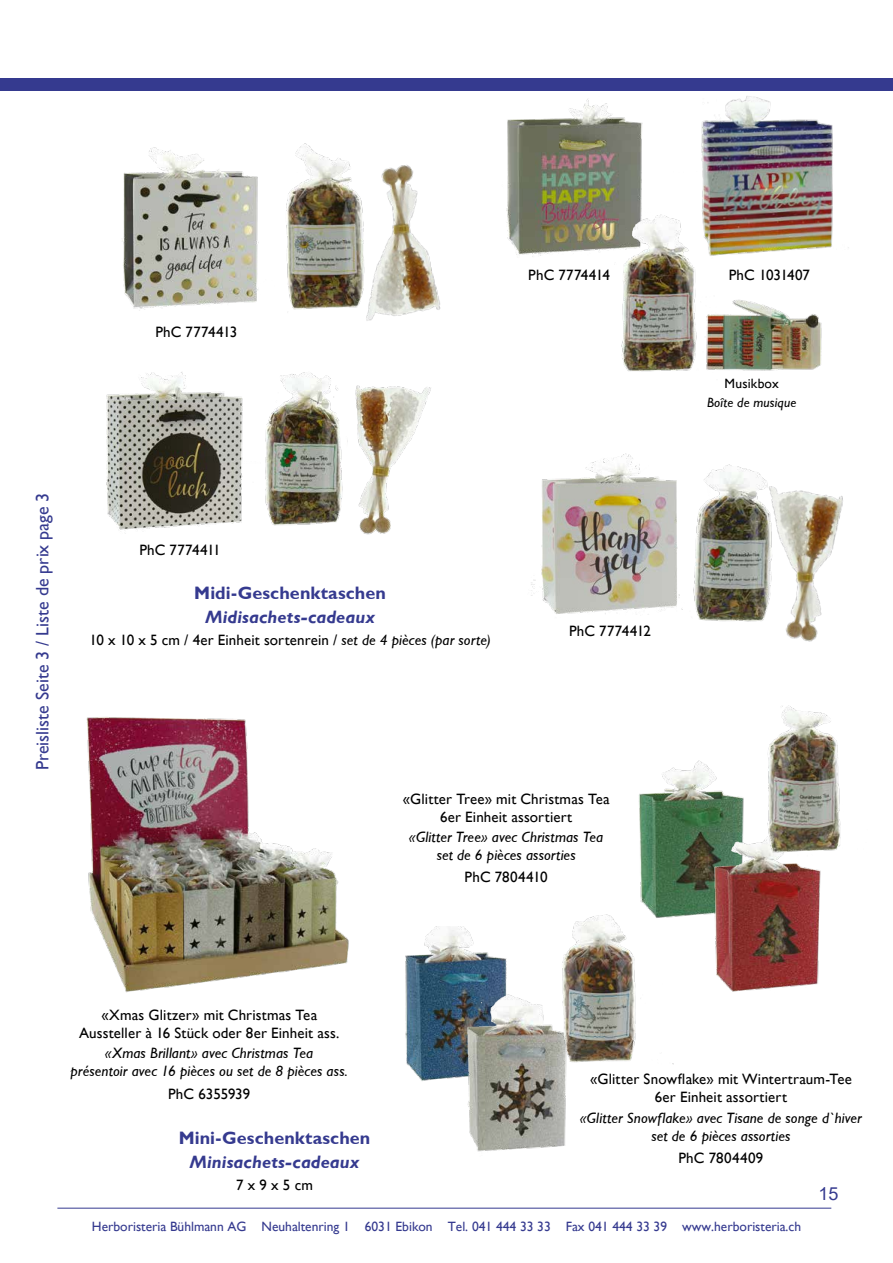
<style>
.page{position:relative;width:893px;height:1263px;background:#fff}
.page>*{position:absolute;margin:0;border:0;box-sizing:border-box;transform-origin:0 0}
.t1{font:700 18px "Gill Sans";letter-spacing:.005em;color:#353a8f}
.t2{font:italic 700 18px "Gill Sans";color:#353a8f}
.t3{font:18px "Gill Sans";color:#353a8f}
.t4{font:18px "Arial";color:#353a8f}
.t5{font:15px/18px "Gill Sans";letter-spacing:.01em;color:#000;text-align:center}
.t6{font:italic 15px/18px "Gill Sans";letter-spacing:.01em;color:#000;text-align:center}
.t7{font:13.5px "Gill Sans";color:#353a8f}
.t8{font:italic 13.5px "Gill Sans";letter-spacing:.01em;color:#000}
.t9{font:13.5px "Gill Sans";letter-spacing:.015em;color:#000}
.s1{font-style:italic}
</style>
<div class="page">
<div style="left:0;top:78px;width:893px;height:13px;background:#353a8f"></div>
<hr style="left:57px;top:1208px;width:774px;height:1px;background:#353a8f">
<img style="left:122px;top:147px;width:137px;height:164px">
<img style="left:347px;top:385px;width:84px;height:150px">
<img style="left:106px;top:372px;width:137px;height:162px">
<img style="left:506px;top:99px;width:137px;height:158px">
<img style="left:531px;top:453px;width:152px;height:162px">
<img style="left:693px;top:464px;width:39px;height:157px">
<img style="left:610px;top:214px;width:86px;height:158px">
<img style="left:265px;top:372px;width:78px;height:154px">
<img style="left:286px;top:144px;width:64px;height:166px">
<img style="left:350px;top:165px;width:91px;height:156px">
<img style="left:732px;top:466px;width:111px;height:176px">
<img style="left:659px;top:294px;width:163px;height:78px">
<img style="left:86px;top:717px;width:263px;height:276px">
<img style="left:405px;top:926px;width:102px;height:155px">
<img style="left:439px;top:983px;width:127px;height:169px">
<img style="left:639px;top:760px;width:89px;height:157px">
<img style="left:691px;top:822px;width:130px;height:170px">
<img style="left:523px;top:899px;width:156px;height:182px">
<img style="left:728px;top:705px;width:113px;height:165px">
<img style="left:674px;top:96px;width:175px;height:174px">
<p class="t5" style="left:155px;top:323px;width:83px">PhC 7774413</p>
<p class="t5" style="left:528px;top:266px;width:83px">PhC 7774414</p>
<p class="t3" style="left:32px;top:770px;width:279px;rotate:-90deg">Preisliste Seite 3 / Liste de prix page 3</p>
<p class="t5" style="left:139px;top:541px;width:83px">PhC 7774411</p>
<p class="t1" style="left:194px;top:583px;width:193px">Midi-Geschenktaschen</p>
<p class="t2" style="left:205px;top:606px;width:171px">Midisachets-cadeaux</p>
<p class="t5" style="left:89px;top:631px;width:403px">10 x 10 x 5 cm / 4er Einheit sortenrein / <span class="s1">set de 4 pièces (par sorte)</span></p>
<p class="t5" style="left:569px;top:622px;width:83px">PhC 7774412</p>
<p class="t5" style="left:403px;top:790px;width:208px">«Glitter Tree» mit Christmas Tea<br>6er Einheit assortiert</p>
<p class="t6" style="left:409px;top:828px;width:196px">«Glitter Tree» avec Christmas Tea set de 6 pièces assorties</p>
<p class="t5" style="left:465px;top:868px;width:85px">PhC 7804410</p>
<p class="t5" style="left:729px;top:266px;width:83px">PhC 1031407</p>
<p class="t9" style="left:725px;top:376px;width:56px">Musikbox</p>
<p class="t8" style="left:707px;top:394px;width:91px">Boîte de musique</p>
<p class="t5" style="left:79px;top:1006px;width:262px">«Xmas Glitzer» mit Christmas Tea<br>Aussteller à 16 Stück oder 8er Einheit ass.</p>
<p class="t6" style="left:70px;top:1044px;width:279px">«Xmas Brillant» avec Christmas Tea<br>présentoir avec 16 pièces ou set de 8 pièces ass.</p>
<p class="t5" style="left:168px;top:1084px;width:84px">PhC 6355939</p>
<p class="t1" style="left:179px;top:1127px;width:193px">Mini-Geschenktaschen</p>
<p class="t2" style="left:190px;top:1151px;width:171px">Minisachets-cadeaux</p>
<p class="t5" style="left:236px;top:1176px;width:78px">7 x 9 x 5 cm</p>
<p class="t5" style="left:590px;top:1070px;width:263px">«Glitter Snowflake» mit Wintertraum-Tee<br>6er Einheit assortiert</p>
<p class="t6" style="left:580px;top:1108px;width:283px">«Glitter Snowflake» avec Tisane de songe d`hiver set de 6 pièces assorties</p>
<p class="t5" style="left:678px;top:1149px;width:86px">PhC 7804409</p>
<p class="t4" style="left:819px;top:1181px;width:22px">15</p>
<p class="t7" style="left:92px;top:1218px;width:711px">Herboristeria Bühlmann AG Neuhaltenring 1 6031 Ebikon Tel. 041 444 33 33 Fax 041 444 33 39 www.herboristeria.ch</p>
</div>
